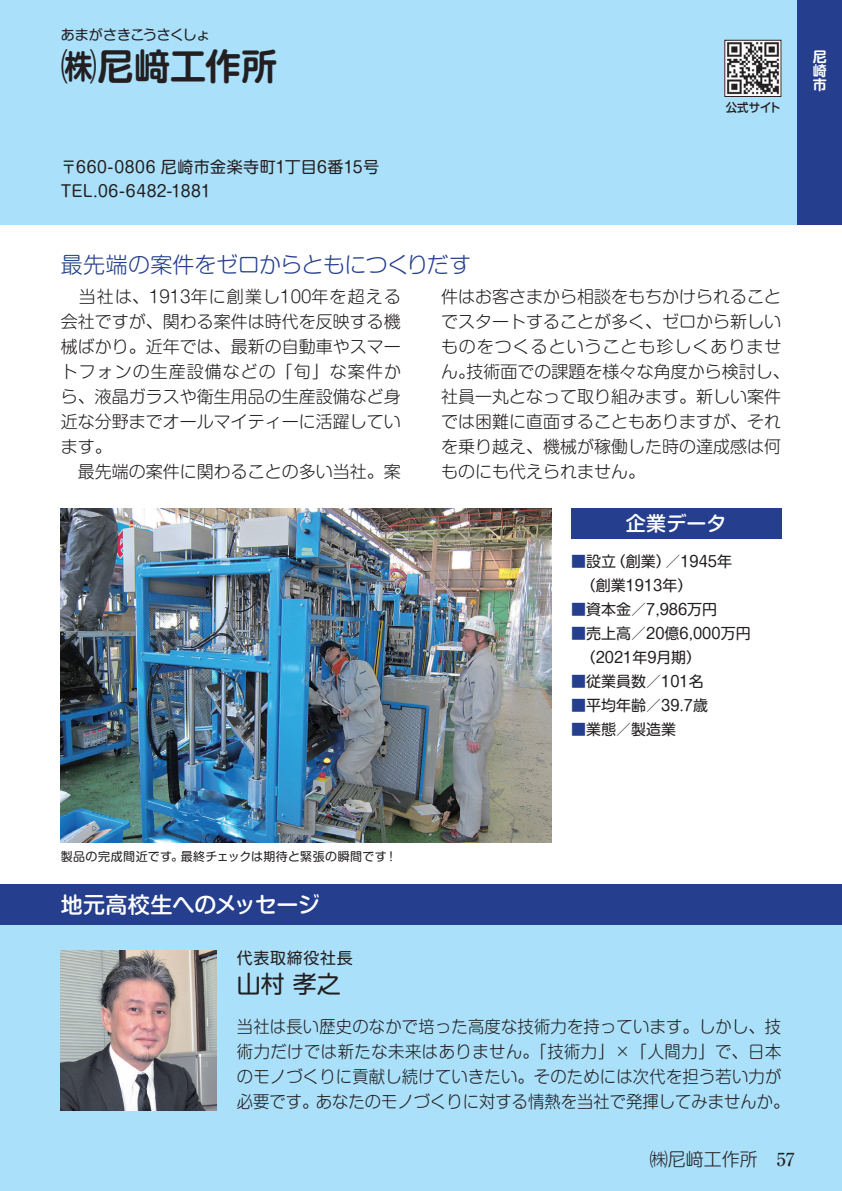
<style>
.page{position:relative;width:842px;height:1191px;background:#fff}
.page>*{position:absolute;margin:0;border:0;box-sizing:border-box;transform-origin:0 0}
.t1{font:700 36px "Shin M Go Pro De";letter-spacing:.01em;color:#231f20}
.t2{font:24px "Shin M Go Pro";color:#231f20}
.t3{font:300 22px "Shin M Go Pro";letter-spacing:-.02em;color:#253f8e}
.t4{font:500 22px "Shin M Go Pro";letter-spacing:-.005em;color:#fff}
.t5{font:500 20px "Shin M Go Pro";letter-spacing:.005em;color:#fff}
.t6{font:300 18px "Shin M Go Pro";color:#231f20}
.t7{font:500 18px "Ryumin Pro";color:#231f20}
.t8{font:300 17px/25px "Shin M Go Pro";color:#231f20}
.t9{font:300 17px/25px "Shin M Go Pro";color:#231f20;scale:.96 1}
.t10{font:16px/24px "Shin M Go Pro";letter-spacing:.035em;color:#231f20}
.t11{font:15px/24px "Shin M Go Pro";color:#231f20}
.t12{font:14px "Shin M Go Pro";letter-spacing:-.035em;color:#231f20}
.t13{font:700 14px/14px "Shin M Go Pro De";color:#fff;text-align:justify}
.t14{font:12px "Shin M Go Pro";letter-spacing:.03em;color:#231f20}
.t15{font:500 12px "Shin M Go Pro";letter-spacing:-.005em;color:#231f20;scale:.95 1}
.s1{color:#253f8e}
</style>
<div class="page">
<div style="left:0;top:884px;width:841px;height:307px;background:#aae0f9"></div>
<div style="left:0;top:884px;width:841px;height:40px;background:#253f8e"></div>
<div style="left:0;top:0;width:841px;height:224px;background:#aae0f9"></div>
<div style="left:797px;top:0;width:44px;height:224px;background:#253f8e"></div>
<img style="left:61px;top:508px;width:490px;height:334px">
<div style="left:571px;top:508px;width:210px;height:30px;background:#253f8e"></div>
<img style="left:61px;top:950px;width:156px;height:160px">
<img style="left:726px;top:42px;width:53px;height:53px">
<div style="left:724px;top:40px;width:57px;height:57px;border:1px solid #231f20"></div>
<p class="t12" style="left:61px;top:24px;width:151px">あまがさきこうさくしょ</p>
<h1 class="t1" style="left:61px;top:37px;width:218px">㈱尼﨑工作所</h1>
<p class="t10" style="left:61px;top:153px;width:320px">〒660-0806 尼崎市金楽寺町1丁目6番15号<br>TEL.06-6482-1881</p>
<p class="t3" style="left:61px;top:247px;width:412px">最先端の案件をゼロからともにつくりだす</p>
<p class="t15" style="left:725px;top:97px;width:59px">公式サイト</p>
<p class="t8" style="left:61px;top:282px;width:342px">　当社は、1913年に創業し100年を超える会社ですが、関わる案件は時代を反映する機械ばかり。近年では、最新の自動車やスマートフォンの生産設備などの「旬」な案件から、液晶ガラスや衛生用品の生産設備など身近な分野までオールマイティーに活躍しています。<br>　最先端の案件に関わることの多い当社。案</p>
<p class="t8" style="left:441px;top:282px;width:350px">件はお客さまから相談をもちかけられることでスタートすることが多く、ゼロから新しいものをつくるということも珍しくありません。技術面での課題を様々な角度から検討し、社員一丸となって取り組みます。新しい案件では困難に直面することもありますが、それを乗り越え、機械が稼働した時の達成感は何ものにも代えられません。</p>
<p class="t5" style="left:625px;top:507px;width:102px">企業データ</p>
<p class="t11" style="left:571px;top:548px;width:162px"><span class="s1">■</span>設立（創業）／1945年　（創業1913年）</p>
<p class="t11" style="left:571px;top:596px;width:148px"><span class="s1">■</span>資本金／7,986万円</p>
<p class="t11" style="left:571px;top:620px;width:181px"><span class="s1">■</span>売上高／20億6,000万円　（2021年9月期）</p>
<p class="t11" style="left:571px;top:668px;width:134px"><span class="s1">■</span>従業員数／101名</p>
<p class="t11" style="left:571px;top:692px;width:138px"><span class="s1">■</span>平均年齢／39.7歳</p>
<p class="t11" style="left:571px;top:716px;width:106px"><span class="s1">■</span>業態／製造業</p>
<p class="t13" style="left:812px;top:48px;width:15px">尼崎市</p>
<p class="t14" style="left:61px;top:847px;width:338px">製品の完成間近です。最終チェックは期待と緊張の瞬間です！</p>
<p class="t4" style="left:61px;top:886px;width:260px">地元高校生へのメッセージ</p>
<p class="t10" style="left:237px;top:944px;width:117px">代表取締役社長</p>
<h2 class="t2" style="left:237px;top:964px;width:105px">山村 孝之</h2>
<p class="t9" style="left:237px;top:1012px;width:577px">当社は長い歴史のなかで培った高度な技術力を持っています。しかし、技術力だけでは新たな未来はありません。「技術力」×「人間力」で、日本のモノづくりに貢献し続けていきたい。そのためには次代を担う若い力が必要です。あなたのモノづくりに対する情熱を当社で発揮してみませんか。</p>
<p class="t6" style="left:649px;top:1145px;width:109px">㈱尼﨑工作所</p>
<p class="t7" style="left:776px;top:1145px;width:19px">57</p>
</div>
